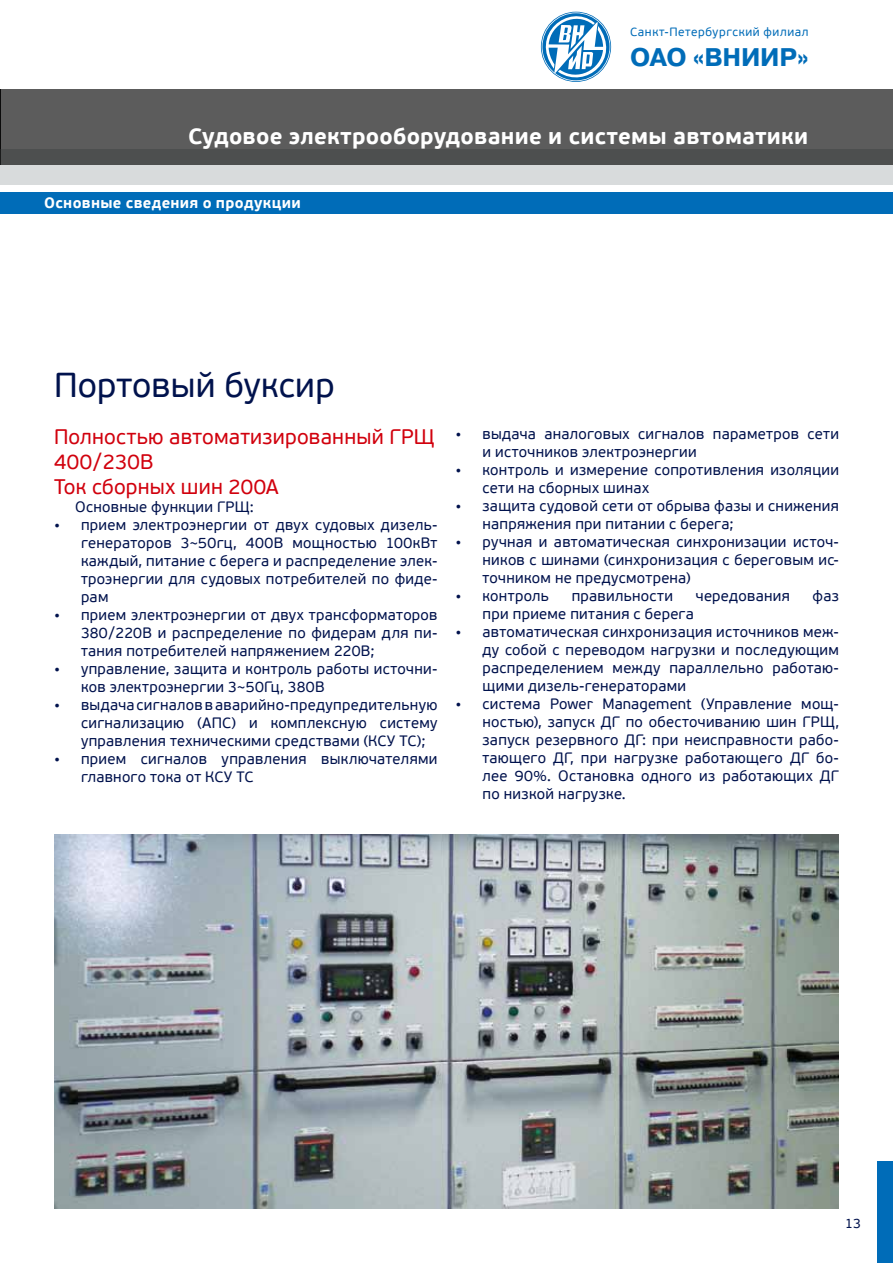
<style>
.page{position:relative;width:893px;height:1263px;background:#fff}
.page>*{position:absolute;margin:0;border:0;box-sizing:border-box;transform-origin:0 0}
.t1{font:34.5px "PF Beau Sans Pro";letter-spacing:.005em;color:#00124d}
.t2{font:700 25.5px "Pragmatica C";letter-spacing:-.015em;color:#006cb8}
.t3{font:700 22.5px "PF Beau Sans Pro";letter-spacing:.01em;color:#fff}
.t4{font:21px/25.2px "PF Beau Sans Pro";letter-spacing:.01em;color:#d1000d}
.t5{font:15px/18px "PF Beau Sans Pro";letter-spacing:.02em;color:#00124d;text-align:justify}
.t6{font:700 15px "PF Beau Sans Pro";letter-spacing:.02em;color:#fff}
.t7{font:13.5px "PF Beau Sans Pro";color:#00124d}
.t8{font:12px "PF Beau Sans Pro";letter-spacing:.05em;color:#006cb8}
</style>
<div class="page">
<div style="left:0;top:150px;width:893px;height:35px;background:#d8dbdc"></div>
<div style="left:0;top:193px;width:893px;height:21px;background:#006cb8"></div>
<div style="left:0;top:89px;width:893px;height:76px;background:linear-gradient(to right,#595959,#595959)"></div>
<div style="left:877px;top:1161px;width:16px;height:102px;background:#006cb8"></div>
<svg style="left:529px;top:11px;width:93px;height:79px"></svg>
<img style="left:54px;top:835px;width:785px;height:374px">
<p class="t8" style="left:630px;top:25px;width:180px">Санкт-Петербургский филиал</p>
<h2 class="t2" style="left:630px;top:43px;width:180px">ОАО «ВНИИР»</h2>
<h3 class="t3" style="left:188px;top:122px;width:622px">Судовое электрооборудование и системы автоматики</h3>
<p class="t6" style="left:44px;top:193px;width:258px">Основные сведения о продукции</p>
<h1 class="t1" style="left:54px;top:366px;width:282px">Портовый буксир</h1>
<h3 class="t4" style="left:54px;top:424px;width:382px">Полностью автоматизированный ГРЩ<br>400/230В<br>Ток сборных шин 200А</h3>
<p class="t5" style="left:75px;top:498px;width:180px">Основные функции ГРЩ:</p>
<p class="t5" style="left:81px;top:516px;width:358px;text-indent:-27px">• прием электроэнергии от двух судовых дизель&shy;генераторов 3~50гц, 400В мощностью 100кВт каждый, питание с берега и распределение элек&shy;троэнергии для судовых потребителей по фиде&shy;рам</p>
<p class="t5" style="left:81px;top:606px;width:358px;text-indent:-27px">• прием электроэнергии от двух трансформаторов 380/220В и распределение по фидерам для пи&shy;тания потребителей напряжением 220В;</p>
<p class="t5" style="left:81px;top:660px;width:358px;text-indent:-27px">• управление, защита и контроль работы источни&shy;ков электроэнергии 3~50Гц, 380В</p>
<p class="t5" style="left:81px;top:696px;width:358px;text-indent:-27px">• выдача сигналов ваварийно-предупредительную сигнализацию (АПС) и комплексную систему управления техническими средствами (КСУ ТС);</p>
<p class="t5" style="left:81px;top:750px;width:358px;text-indent:-27px">• прием сигналов управления выключателями главного тока от КСУ ТС</p>
<p class="t5" style="left:482px;top:425px;width:358px;text-indent:-27px">• выдача аналоговых сигналов параметров сети и источников электроэнергии</p>
<p class="t5" style="left:482px;top:461px;width:358px;text-indent:-27px">• контроль и измерение сопротивления изоляции сети на сборных шинах</p>
<p class="t5" style="left:482px;top:497px;width:358px;text-indent:-27px">• защита судовой сети от обрыва фазы и снижения напряжения при питании с берега;</p>
<p class="t5" style="left:482px;top:533px;width:358px;text-indent:-27px">• ручная и автоматическая синхронизации источ&shy;ников с шинами (синхронизация с береговым ис&shy;точником не предусмотрена)</p>
<p class="t5" style="left:455px;top:587px;width:95px">• контроль</p>
<p class="t5" style="left:572px;top:587px;width:103px">правильности</p>
<p class="t5" style="left:696px;top:587px;width:96px">чередования</p>
<p class="t5" style="left:813px;top:587px;width:28px">фаз</p>
<p class="t5" style="left:482px;top:605px;width:213px">при приеме питания с берега</p>
<p class="t5" style="left:482px;top:623px;width:358px;text-indent:-27px">• автоматическая синхронизация источников меж&shy;ду собой с переводом нагрузки и последующим распределением между параллельно работаю&shy;щими дизель-генераторами</p>
<p class="t5" style="left:482px;top:695px;width:358px;text-indent:-27px">• система Power Management (Управление мощ&shy;ностью), запуск ДГ по обесточиванию шин ГРЩ, запуск резервного ДГ: при неисправности рабо&shy;тающего ДГ, при нагрузке работающего ДГ бо&shy;лее 90%. Остановка одного из работающих ДГ по низкой нагрузке.</p>
<p class="t7" style="left:845px;top:1216px;width:17px">13</p>
</div>
